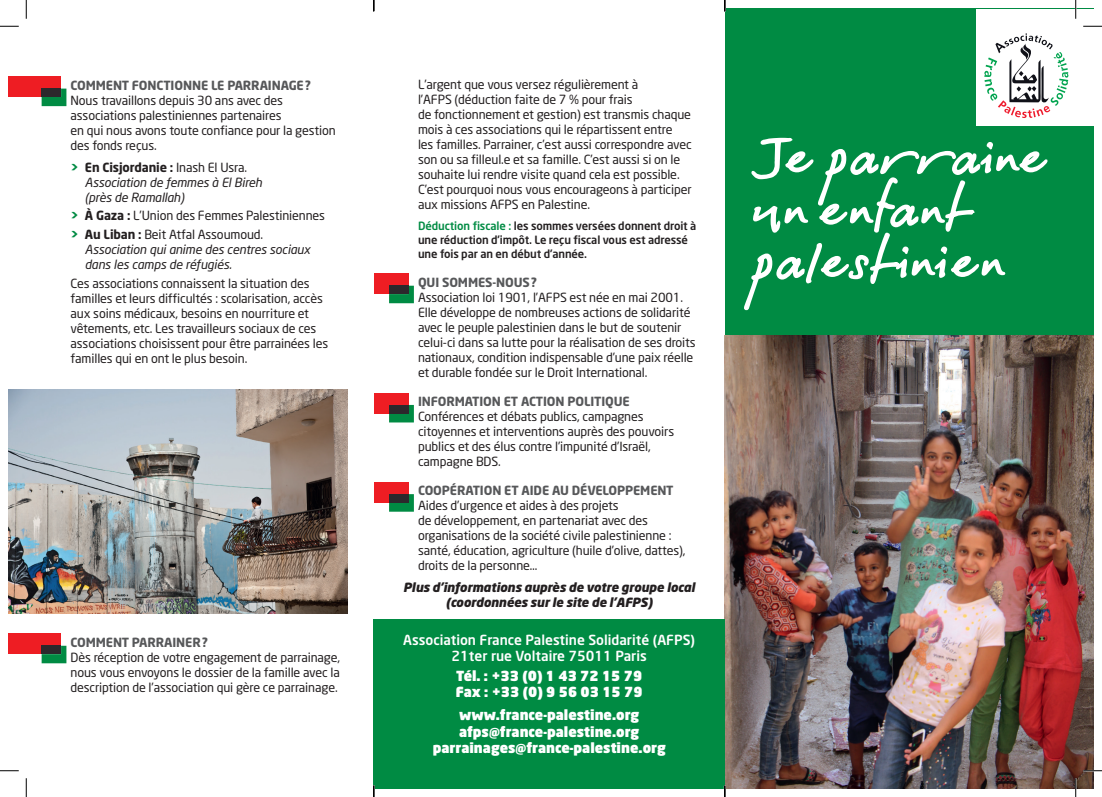
<style>
.page{position:relative;width:1102px;height:797px;background:#fff}
.page>*{position:absolute;margin:0;border:0;box-sizing:border-box;transform-origin:0 0}
.t1{font:900 13.75px/16.2px "Neo Sans";color:#fff}
.t2{font:500 13.75px/16.2px "Neo Sans";color:#fff;text-align:center}
.t3{font:12.5px/15px "Neo Sans";letter-spacing:-.01em;color:#231f20}
.t4{font:italic 12.5px/15px "Neo Sans";letter-spacing:-.01em;color:#231f20}
.t5{font:700 12.5px "Neo Sans";letter-spacing:-.01em;color:#57585a}
.t6{font:italic 900 12.5px/15px "Neo Sans";letter-spacing:-.01em;color:#231f20;text-align:center}
.t7{font:500 11.25px/13.8px "Neo Sans";letter-spacing:-.01em;color:#231f20}
.s1{font-weight:900;font-style:normal;color:#008b43}
.s2{font-weight:700;font-style:normal}
.s3{font-style:normal}
.s4{font-weight:900;color:#008b43}
.s5{font-weight:700}
.s6{color:#008b43}
</style>
<div class="page">
<div style="left:724px;top:9px;width:369px;height:779px;background:#008b43"></div>
<img style="left:724px;top:336px;width:369px;height:452px">
<img style="left:9px;top:389px;width:338px;height:224px">
<div style="left:976px;top:9px;width:117px;height:116px;background:#fff"></div>
<svg style="left:984px;top:33px;width:84px;height:85px"></svg>
<svg style="left:742px;top:137px;width:307px;height:226px"></svg>
<div style="left:373px;top:273px;width:35px;height:21px;background:#ee1d23"></div>
<svg style="left:389px;top:286px;width:25px;height:17px"></svg>
<div style="left:389px;top:286px;width:19px;height:8px;background:#2c282c"></div>
<div style="left:373px;top:393px;width:35px;height:20px;background:#ee1d23"></div>
<svg style="left:389px;top:405px;width:25px;height:17px"></svg>
<div style="left:389px;top:405px;width:19px;height:8px;background:#2c282c"></div>
<div style="left:373px;top:482px;width:35px;height:20px;background:#ee1d23"></div>
<svg style="left:389px;top:494px;width:25px;height:17px"></svg>
<div style="left:389px;top:494px;width:19px;height:8px;background:#2c282c"></div>
<div style="left:9px;top:76px;width:52px;height:21px;background:#ee1d23"></div>
<svg style="left:42px;top:89px;width:24px;height:17px"></svg>
<div style="left:42px;top:89px;width:19px;height:8px;background:#2c282c"></div>
<div style="left:9px;top:633px;width:52px;height:21px;background:#ee1d23"></div>
<svg style="left:42px;top:645px;width:24px;height:18px"></svg>
<div style="left:42px;top:645px;width:19px;height:9px;background:#2c282c"></div>
<div style="left:373px;top:619px;width:351px;height:169px;background:#008b43"></div>
<svg style="left:0;top:25px;width:19px;height:2px"></svg>
<svg style="left:1083px;top:25px;width:18px;height:2px"></svg>
<svg style="left:0;top:770px;width:19px;height:1px"></svg>
<svg style="left:1083px;top:770px;width:18px;height:1px"></svg>
<svg style="left:25px;top:0;width:2px;height:19px"></svg>
<svg style="left:25px;top:778px;width:2px;height:19px"></svg>
<svg style="left:1074px;top:0;width:2px;height:19px"></svg>
<svg style="left:1074px;top:778px;width:2px;height:19px"></svg>
<svg style="left:373px;top:785px;width:1px;height:12px"></svg>
<svg style="left:724px;top:785px;width:1px;height:12px"></svg>
<p class="t5" style="left:71px;top:77px;width:242px">COMMENT FONCTIONNE LE PARRAINAGE ?</p>
<p class="t3" style="left:71px;top:92px;width:266px">Nous travaillons depuis 30 ans avec des associations palestiniennes partenaires<br>en qui nous avons toute confiance pour la gestion des fonds reçus.</p>
<p class="t4" style="left:85px;top:160px;width:179px;text-indent:-14px"><span class="s1">&gt;</span> <span class="s2">En Cisjordanie :</span> <span class="s3">Inash El Usra.<br></span>Association de femmes à El Bireh (près de Ramallah)</p>
<p class="t3" style="left:71px;top:206px;width:256px;line-height:18.5px"><span class="s4">&gt;</span> <span class="s5">À Gaza :</span> L’Union des Femmes Palestiniennes <span class="s4">&gt;</span> <span class="s5">Au Liban :</span> Beit Atfal Assoumoud.</p>
<p class="t4" style="left:85px;top:242px;width:227px">Association qui anime des centres sociaux dans les camps de réfugiés.</p>
<p class="t3" style="left:71px;top:275px;width:259px">Ces associations connaissent la situation des familles et leurs difficultés : scolarisation, accès aux soins médicaux, besoins en nourriture et vêtements, etc. Les travailleurs sociaux de ces associations choisissent pour être parrainées les familles qui en ont le plus besoin.</p>
<p class="t5" style="left:71px;top:634px;width:139px">COMMENT PARRAINER ?</p>
<p class="t3" style="left:71px;top:649px;width:271px;text-align:justify">Dès réception de votre engagement de parrainage, nous vous envoyons le dossier de la famille avec la description de l’association qui gère ce parrainage.</p>
<p class="t3" style="left:418px;top:77px;width:275px">L’argent que vous versez régulièrement à<br>l’AFPS (déduction faite de 7 % pour frais<br>de fonctionnement et gestion) est transmis chaque mois à ces associations qui le répartissent entre<br>les familles. Parrainer, c’est aussi correspondre avec son ou sa filleul.e et sa famille. C’est aussi si on le souhaite lui rendre visite quand cela est possible.<br>C’est pourquoi nous vous encourageons à participer aux missions AFPS en Palestine.</p>
<p class="t7" style="left:418px;top:219px;width:280px"><span class="s6">Déduction fiscale :</span> les sommes versées donnent droit à une réduction d’impôt. Le reçu fiscal vous est adressé une fois par an en début d’année.</p>
<p class="t5" style="left:418px;top:274px;width:121px">QUI SOMMES-NOUS ?</p>
<p class="t3" style="left:418px;top:289px;width:279px">Association loi 1901, l’AFPS est née en mai 2001.<br>Elle développe de nombreuses actions de solidarité avec le peuple palestinien dans le but de soutenir celui-ci dans sa lutte pour la réalisation de ses droits nationaux, condition indispensable d’une paix réelle et durable fondée sur le Droit International.</p>
<p class="t5" style="left:418px;top:393px;width:213px">INFORMATION ET ACTION POLITIQUE</p>
<p class="t3" style="left:418px;top:409px;width:258px">Conférences et débats publics, campagnes citoyennes et interventions auprès des pouvoirs publics et des élus contre l’impunité d’Israël, campagne BDS.</p>
<p class="t5" style="left:418px;top:482px;width:257px">COOPÉRATION ET AIDE AU DÉVELOPPEMENT</p>
<p class="t3" style="left:418px;top:498px;width:269px">Aides d’urgence et aides à des projets<br>de développement, en partenariat avec des organisations de la société civile palestinienne : santé, éducation, agriculture (huile d’olive, dattes), droits de la personne…</p>
<p class="t6" style="left:403px;top:580px;width:293px">Plus d’informations auprès de votre groupe local (coordonnées sur le site de l’AFPS)</p>
<p class="t2" style="left:403px;top:631px;width:293px">Association France Palestine Solidarité (AFPS)<br>21ter rue Voltaire 75011 Paris</p>
<p class="t1" style="left:456px;top:667px;width:188px">Tél. : +33 (0) 1 43 72 15 79<br>Fax : +33 (0) 9 56 03 15 79</p>
<p class="t1" style="left:432px;top:706px;width:234px;text-align:center">www.france-palestine.org afps@france-palestine.org parrainages@france-palestine.org</p>
</div>
